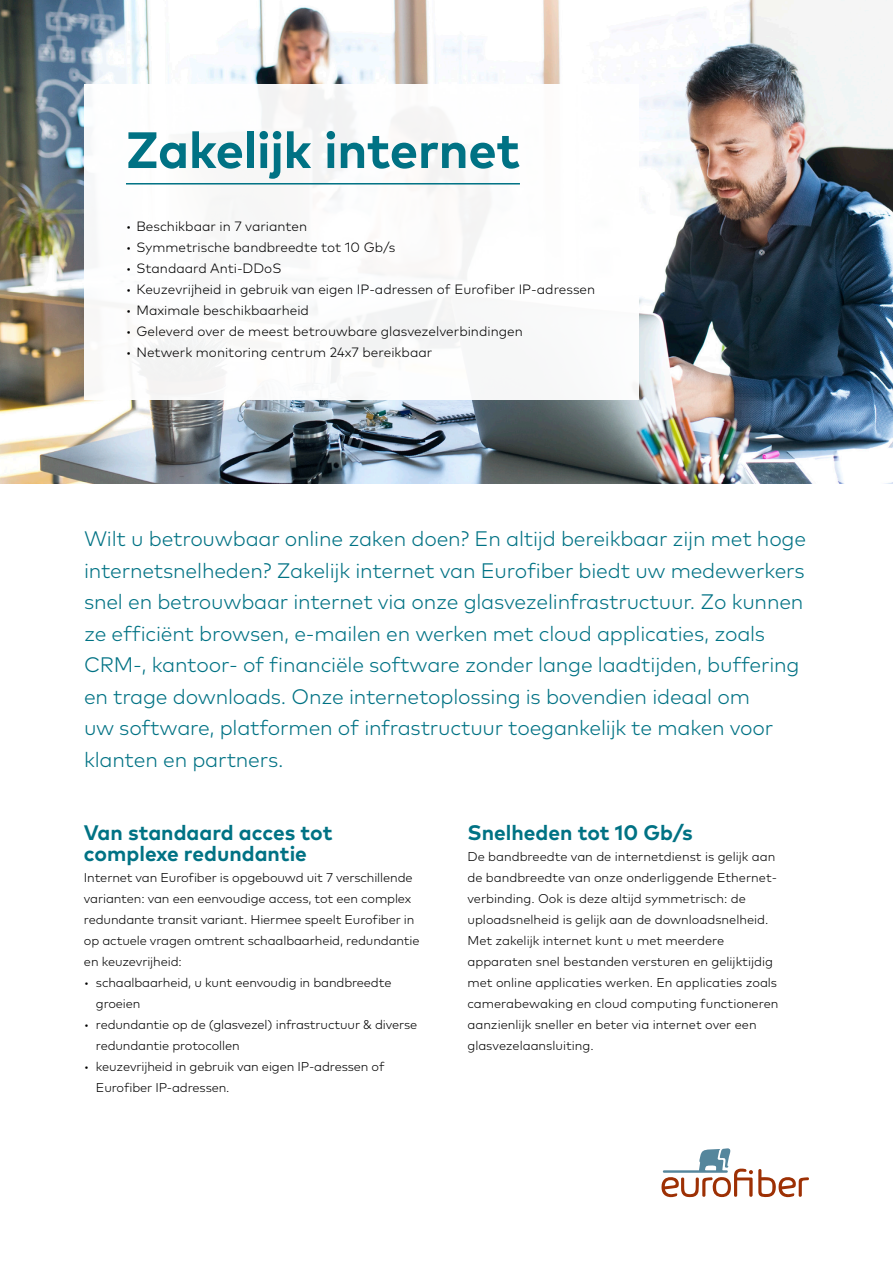
<style>
.page{position:relative;width:893px;height:1263px;background:#fff}
.page>*{position:absolute;margin:0;border:0;box-sizing:border-box;transform-origin:0 0}
.t1{font:700 51px "Mark OT";letter-spacing:-.01em;color:#007284}
.t2{font:300 21px/31.5px "Mark OT";letter-spacing:-.01em;color:#007284}
.t3{font:700 21px/21px "Mark OT";color:#007284}
.t4{font:300 13.5px "Mark OT";color:#000}
.t5{font:300 12.75px/21px "Mark OT";letter-spacing:-.01em;color:#000}
</style>
<div class="page">
<svg style="left:661px;top:1148px;width:148px;height:49px"></svg>
<img style="left:0;top:0;width:893px;height:483px">
<div style="left:84px;top:84px;width:554px;height:315px;background:#fff"></div>
<hr style="left:126px;top:183px;width:394px;height:2px;background:#007284">
<h1 class="t1" style="left:126px;top:129px;width:396px">Zakelijk internet</h1>
<p class="t4" style="left:126px;top:221px;width:183px">• Beschikbaar in 7 varianten</p>
<p class="t4" style="left:126px;top:242px;width:271px">• Symmetrische bandbreedte tot 10 Gb/s</p>
<p class="t4" style="left:126px;top:263px;width:157px">• Standaard Anti-DDoS</p>
<p class="t4" style="left:126px;top:284px;width:471px">• Keuzevrijheid in gebruik van eigen IP-adressen of Eurofiber IP-adressen</p>
<p class="t4" style="left:126px;top:305px;width:185px">• Maximale beschikbaarheid</p>
<p class="t4" style="left:126px;top:326px;width:398px">• Geleverd over de meest betrouwbare glasvezelverbindingen</p>
<p class="t4" style="left:126px;top:347px;width:308px">• Netwerk monitoring centrum 24x7 bereikbaar</p>
<p class="t2" style="left:84px;top:524px;width:724px">Wilt u betrouwbaar online zaken doen? En altijd bereikbaar zijn met hoge internetsnelheden? Zakelijk internet van Eurofiber biedt uw medewerkers snel en betrouwbaar internet via onze glasvezelinfrastructuur. Zo kunnen ze efficiënt browsen, e-mailen en werken met cloud applicaties, zoals CRM-, kantoor- of financiële software zonder lange laadtijden, buffering en trage downloads. Onze internetoplossing is bovendien ideaal om<br>uw software, platformen of infrastructuur toegankelijk te maken voor klanten en partners.</p>
<h2 class="t3" style="left:84px;top:824px;width:250px">Van standaard acces tot complexe redundantie</h2>
<p class="t5" style="left:84px;top:868px;width:337px">Internet van Eurofiber is opgebouwd uit 7 verschillende varianten: van een eenvoudige access, tot een complex redundante transit variant. Hiermee speelt Eurofiber in op actuele vragen omtrent schaalbaarheid, redundantie en keuzevrijheid:</p>
<p class="t5" style="left:96px;top:973px;width:297px;text-indent:-12px">• schaalbaarheid, u kunt eenvoudig in bandbreedte groeien</p>
<p class="t5" style="left:96px;top:1015px;width:323px;text-indent:-12px">• redundantie op de (glasvezel) infrastructuur &amp; diverse redundantie protocollen</p>
<p class="t5" style="left:96px;top:1057px;width:290px;text-indent:-12px">• keuzevrijheid in gebruik van eigen IP-adressen of<br>Eurofiber IP-adressen.</p>
<h2 class="t3" style="left:467px;top:824px;width:227px">Snelheden tot 10 Gb/s</h2>
<p class="t5" style="left:467px;top:847px;width:313px">De bandbreedte van de internetdienst is gelijk aan de bandbreedte van onze onderliggende Ethernet&shy;verbinding. Ook is deze altijd symmetrisch: de uploadsnelheid is gelijk aan de downloadsnelheid.<br>Met zakelijk internet kunt u met meerdere apparaten snel bestanden versturen en gelijktijdig met online applicaties werken. En applicaties zoals camerabewaking en cloud computing functioneren aanzienlijk sneller en beter via internet over een glasvezelaansluiting.</p>
</div>
